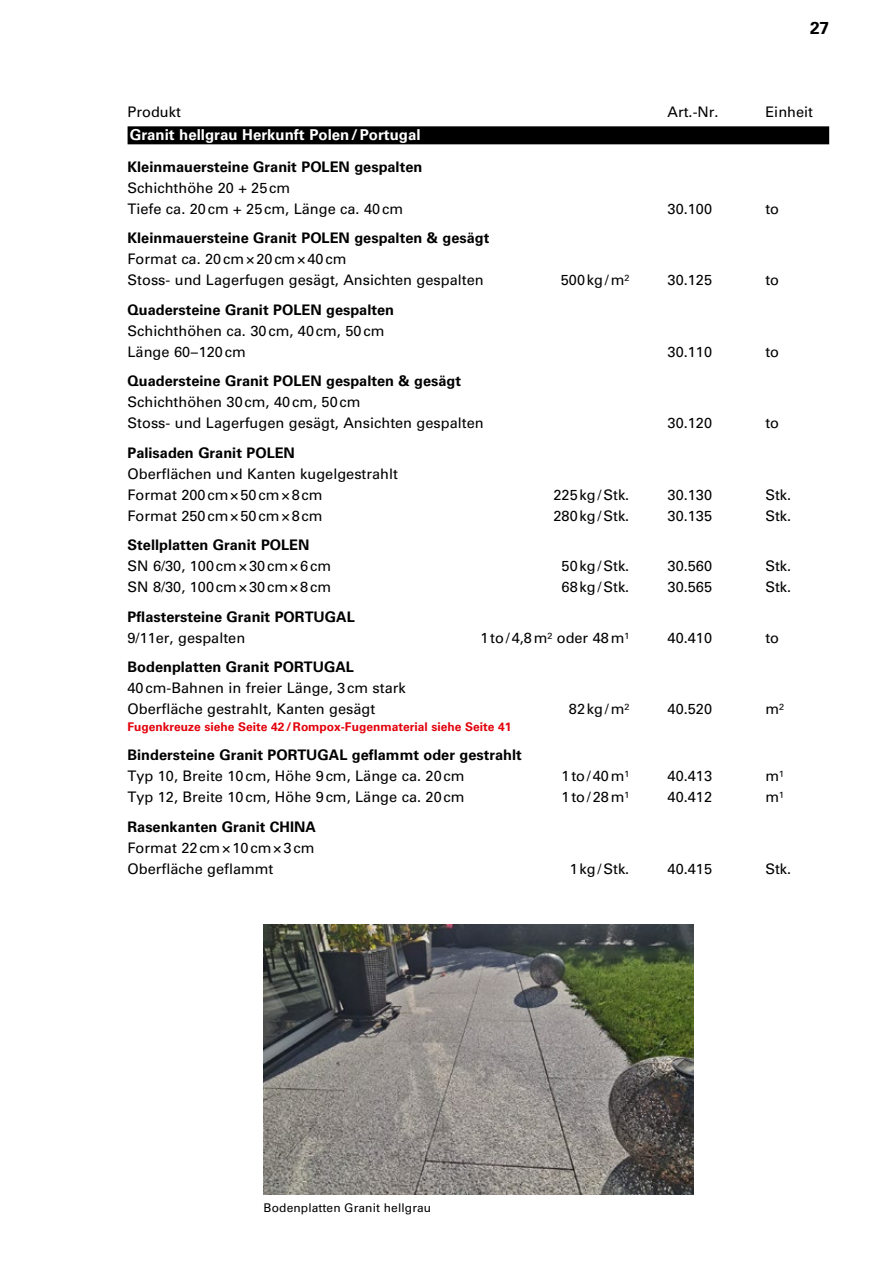
<style>
.page{position:relative;width:893px;height:1263px;background:#fff}
.page>*{position:absolute;margin:0;border:0;box-sizing:border-box;transform-origin:0 0}
.t1{font:700 17.25px "Univers LT Std";color:#000}
.t2{font:700 15px "Univers LT Std";color:#fff}
.t3{font:14.55px/21px "Univers LT Std";color:#000}
.t4{font:700 14.55px "Univers LT Std";color:#000}
.t5{font:700 12px "Univers LT Std";color:#e3000b}
.t6{font:12px "Univers LT Std";letter-spacing:.01em;color:#000}
</style>
<div class="page">
<div style="left:128px;top:126px;width:701px;height:18px;background:#000"></div>
<img style="left:264px;top:925px;width:429px;height:270px">
<p class="t1" style="left:810px;top:18px;width:21px">27</p>
<p class="t3" style="left:128px;top:101px;width:55px">Produkt</p>
<p class="t3" style="left:668px;top:101px;width:52px">Art.-Nr.</p>
<p class="t3" style="left:765px;top:101px;width:49px">Einheit</p>
<p class="t2" style="left:130px;top:126px;width:292px">Granit hellgrau Herkunft Polen / Portugal</p>
<p class="t4" style="left:128px;top:158px;width:296px">Kleinmauersteine Granit POLEN gespalten</p>
<p class="t3" style="left:128px;top:177px;width:277px">Schichthöhe 20 + 25 cm<br>Tiefe ca. 20 cm + 25 cm, Länge ca. 40 cm</p>
<p class="t3" style="left:668px;top:198px;width:46px">30.100</p>
<p class="t3" style="left:765px;top:198px;width:15px">to</p>
<p class="t4" style="left:128px;top:229px;width:363px">Kleinmauersteine Granit POLEN gespalten &amp; gesägt</p>
<p class="t3" style="left:128px;top:249px;width:358px">Format ca. 20 cm × 20 cm × 40 cm<br>Stoss- und Lagerfugen gesägt, Ansichten gespalten</p>
<p class="t4" style="left:128px;top:301px;width:268px">Quadersteine Granit POLEN gespalten</p>
<p class="t3" style="left:128px;top:320px;width:258px">Schichthöhen ca. 30 cm, 40 cm, 50 cm<br>Länge 60 – 120 cm</p>
<p class="t4" style="left:128px;top:372px;width:335px">Quadersteine Granit POLEN gespalten &amp; gesägt</p>
<p class="t3" style="left:128px;top:392px;width:358px">Schichthöhen 30 cm, 40 cm, 50 cm<br>Stoss- und Lagerfugen gesägt, Ansichten gespalten</p>
<p class="t4" style="left:128px;top:444px;width:169px">Palisaden Granit POLEN</p>
<p class="t3" style="left:128px;top:463px;width:272px">Oberflächen und Kanten kugelgestrahlt<br>Format 200 cm × 50 cm × 8 cm</p>
<p class="t3" style="left:561px;top:270px;width:70px">500 kg / m²</p>
<p class="t3" style="left:668px;top:270px;width:46px">30.125</p>
<p class="t3" style="left:765px;top:270px;width:15px">to</p>
<p class="t3" style="left:668px;top:341px;width:46px">30.110</p>
<p class="t3" style="left:765px;top:341px;width:15px">to</p>
<p class="t3" style="left:668px;top:413px;width:46px">30.120</p>
<p class="t3" style="left:765px;top:413px;width:15px">to</p>
<p class="t3" style="left:553px;top:484px;width:77px">225 kg / Stk.</p>
<p class="t3" style="left:668px;top:484px;width:46px">30.130</p>
<p class="t3" style="left:765px;top:484px;width:27px">Stk.</p>
<p class="t3" style="left:128px;top:505px;width:197px">Format 250 cm × 50 cm × 8 cm</p>
<p class="t3" style="left:553px;top:505px;width:77px">280 kg / Stk.</p>
<p class="t3" style="left:668px;top:505px;width:46px">30.135</p>
<p class="t3" style="left:765px;top:505px;width:27px">Stk.</p>
<p class="t4" style="left:128px;top:536px;width:183px">Stellplatten Granit POLEN</p>
<p class="t3" style="left:128px;top:555px;width:205px">SN 6/30, 100 cm × 30 cm × 6 cm</p>
<p class="t3" style="left:562px;top:555px;width:69px">50 kg / Stk.</p>
<p class="t3" style="left:668px;top:555px;width:46px">30.560</p>
<p class="t3" style="left:765px;top:555px;width:27px">Stk.</p>
<p class="t3" style="left:128px;top:576px;width:205px">SN 8/30, 100 cm × 30 cm × 8 cm</p>
<p class="t3" style="left:562px;top:576px;width:69px">68 kg / Stk.</p>
<p class="t3" style="left:668px;top:576px;width:46px">30.565</p>
<p class="t3" style="left:765px;top:576px;width:27px">Stk.</p>
<p class="t4" style="left:128px;top:608px;width:229px">Pflastersteine Granit PORTUGAL</p>
<p class="t3" style="left:128px;top:627px;width:119px">9/11er, gespalten</p>
<p class="t3" style="left:480px;top:627px;width:150px">1 to / 4,8 m² oder 48 m¹</p>
<p class="t3" style="left:668px;top:627px;width:46px">40.410</p>
<p class="t3" style="left:765px;top:627px;width:15px">to</p>
<p class="t4" style="left:128px;top:658px;width:228px">Bodenplatten Granit PORTUGAL</p>
<p class="t3" style="left:128px;top:677px;width:280px">40 cm-Bahnen in freier Länge, 3 cm stark<br>Oberfläche gestrahlt, Kanten gesägt</p>
<p class="t3" style="left:569px;top:698px;width:62px">82 kg / m²</p>
<p class="t3" style="left:668px;top:698px;width:46px">40.520</p>
<p class="t3" style="left:765px;top:698px;width:20px">m²</p>
<p class="t5" style="left:128px;top:719px;width:385px">Fugenkreuze siehe Seite 42 / Rompox-Fugenmaterial siehe Seite 41</p>
<p class="t4" style="left:128px;top:746px;width:396px">Bindersteine Granit PORTUGAL geflammt oder gestrahlt</p>
<p class="t3" style="left:128px;top:766px;width:339px">Typ 10, Breite 10 cm, Höhe 9 cm, Länge ca. 20 cm</p>
<p class="t3" style="left:561px;top:766px;width:69px">1 to / 40 m¹</p>
<p class="t3" style="left:668px;top:766px;width:46px">40.413</p>
<p class="t3" style="left:765px;top:766px;width:20px">m¹</p>
<p class="t3" style="left:128px;top:787px;width:339px">Typ 12, Breite 10 cm, Höhe 9 cm, Länge ca. 20 cm</p>
<p class="t3" style="left:561px;top:787px;width:69px">1 to / 28 m¹</p>
<p class="t3" style="left:668px;top:787px;width:46px">40.412</p>
<p class="t3" style="left:765px;top:787px;width:20px">m¹</p>
<p class="t4" style="left:128px;top:818px;width:190px">Rasenkanten Granit CHINA</p>
<p class="t3" style="left:128px;top:837px;width:188px">Format 22 cm × 10 cm × 3 cm<br>Oberfläche geflammt</p>
<p class="t3" style="left:570px;top:858px;width:61px">1 kg / Stk.</p>
<p class="t3" style="left:668px;top:858px;width:46px">40.415</p>
<p class="t3" style="left:765px;top:858px;width:27px">Stk.</p>
<p class="t6" style="left:264px;top:1200px;width:169px">Bodenplatten Granit hellgrau</p>
</div>
